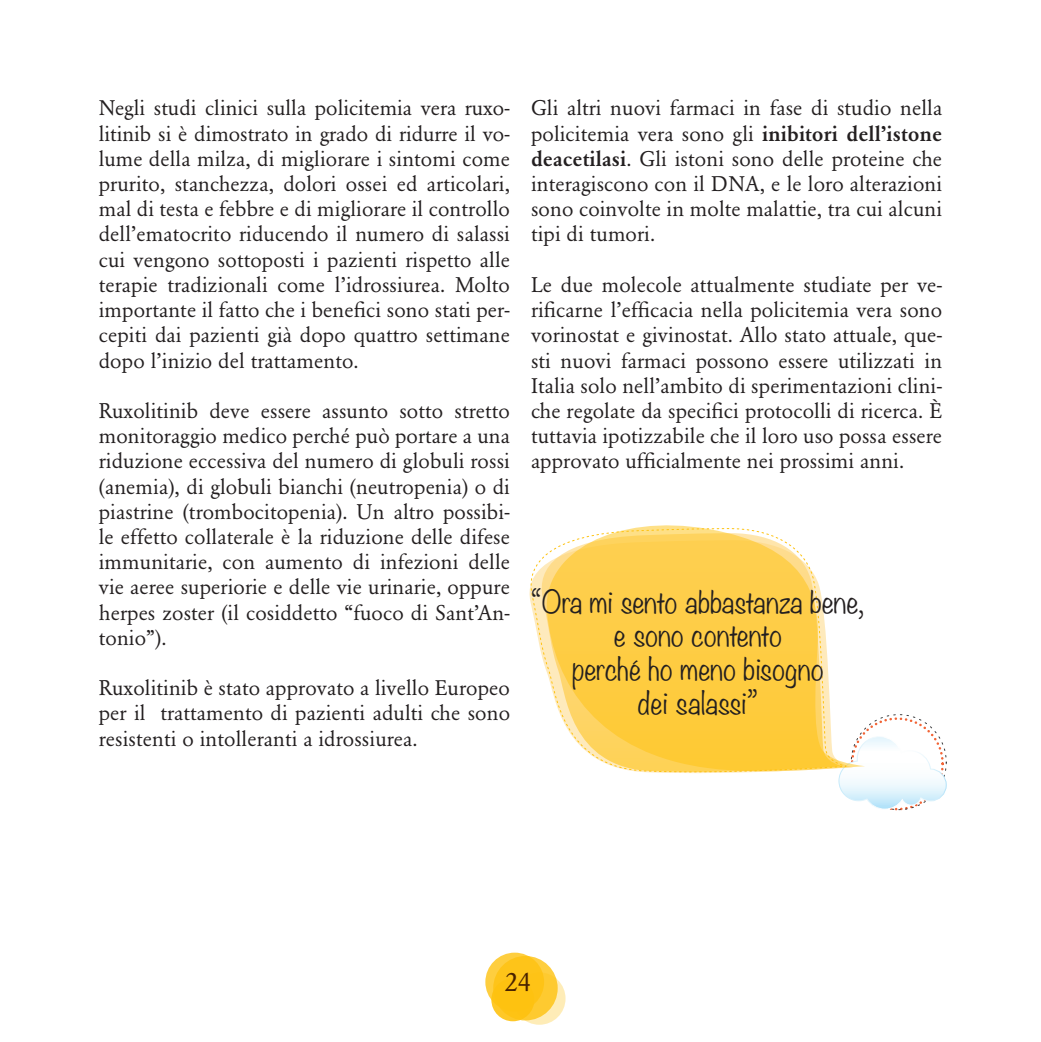
<style>
.page{position:relative;width:1041px;height:1042px;background:#fff}
.page>*{position:absolute;margin:0;border:0;box-sizing:border-box;transform-origin:0 0}
.t1{font:300 28px "Noteworthy";color:#231f20}
.t2{font:26.25px "Garamond BE";color:#492200}
.t3{font:21px/25.2px "Garamond BE";letter-spacing:.005em;color:#231f20;text-align:justify}
.s1{font-weight:500}
</style>
<div class="page">
<svg style="left:491px;top:978px;width:43px;height:43px"></svg>
<svg style="left:493px;top:956px;width:65px;height:64px"></svg>
<svg style="left:513px;top:972px;width:53px;height:53px"></svg>
<svg style="left:485px;top:952px;width:59px;height:59px;background:#fec51f"></svg>
<svg style="left:838px;top:736px;width:109px;height:74px"></svg>
<svg style="left:529px;top:553px;width:315px;height:222px"></svg>
<svg style="left:547px;top:525px;width:318px;height:246px"></svg>
<p class="t3" style="left:99px;top:96px;width:413px">Negli studi clinici sulla policitemia vera ruxo&shy;litinib si è dimostrato in grado di ridurre il vo&shy;lume della milza, di migliorare i sintomi come prurito, stanchezza, dolori ossei ed articolari, mal di testa e febbre e di migliorare il controllo dell’ematocrito riducendo il numero di salassi cui vengono sottoposti i pazienti rispetto alle terapie tradizionali come l’idrossiurea. Molto importante il fatto che i benefici sono stati per&shy;cepiti dai pazienti già dopo quattro settimane dopo l’inizio del trattamento.</p>
<p class="t3" style="left:99px;top:398px;width:413px">Ruxolitinib deve essere assunto sotto stretto monitoraggio medico perché può portare a una riduzione eccessiva del numero di globuli rossi (anemia), di globuli bianchi (neutropenia) o di piastrine (trombocitopenia). Un altro possibi&shy;le effetto collaterale è la riduzione delle difese immunitarie, con aumento di infezioni delle vie aeree superiorie e delle vie urinarie, oppure herpes zoster (il cosiddetto “fuoco di Sant’An&shy;tonio”).</p>
<p class="t3" style="left:99px;top:675px;width:413px">Ruxolitinib è stato approvato a livello Europeo per il trattamento di pazienti adulti che sono resistenti o intolleranti a idrossiurea.</p>
<p class="t3" style="left:531px;top:96px;width:413px">Gli altri nuovi farmaci in fase di studio nella policitemia vera sono gli <span class="s1">inibitori dell’istone deacetilasi</span>. Gli istoni sono delle proteine che interagiscono con il DNA, e le loro alterazioni sono coinvolte in molte malattie, tra cui alcuni tipi di tumori.</p>
<p class="t3" style="left:531px;top:272px;width:413px">Le due molecole attualmente studiate per ve&shy;rificarne l’efficacia nella policitemia vera sono vorinostat e givinostat. Allo stato attuale, que&shy;sti nuovi farmaci possono essere utilizzati in Italia solo nell’ambito di sperimentazioni clini&shy;che regolate da specifici protocolli di ricerca. È tuttavia ipotizzabile che il loro uso possa essere approvato ufficialmente nei prossimi anni.</p>
<p class="t1" style="left:531px;top:577px;width:335px">“Ora mi sento abbastanza bene,</p>
<p class="t1" style="left:614px;top:611px;width:170px">e sono contento</p>
<p class="t1" style="left:572px;top:644px;width:253px">perché ho meno bisogno</p>
<p class="t1" style="left:638px;top:678px;width:122px">dei salassi”</p>
<p class="t2" style="left:505px;top:967px;width:28px">24</p>
</div>
